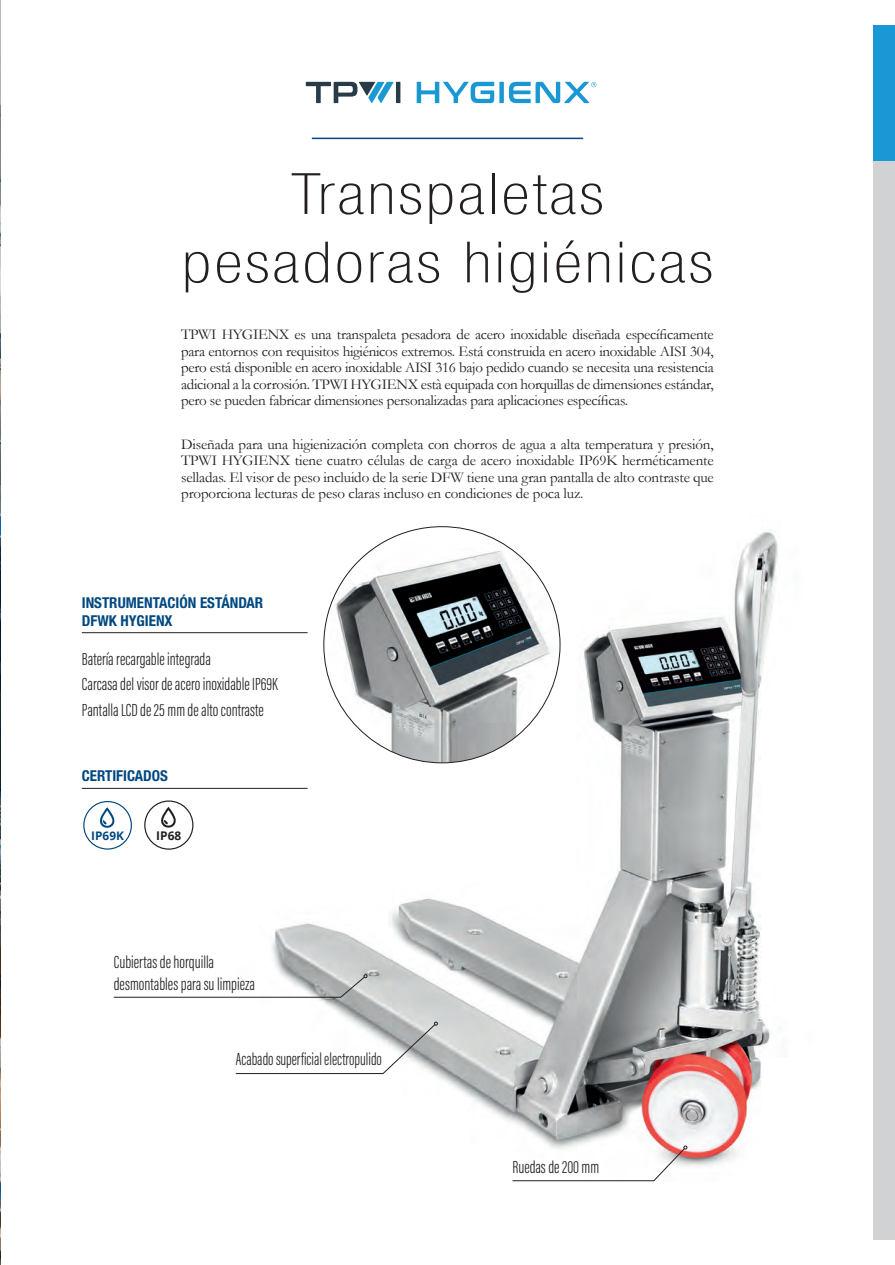
<style>
.page{position:relative;width:895px;height:1265px;background:#fff}
.page>*{position:absolute;margin:0;border:0;box-sizing:border-box;transform-origin:0 0}
.t1{font:100 condensed 57px/68.4px "Helvetica Neue LT Std";letter-spacing:.05em;color:#231f20;text-align:center;scale:1.19 1}
.t2{font:300 18px/25.7px "Acumin Pro Extra Cond";color:#231f20}
.t3{font:300 18px "Acumin Pro Extra Cond";color:#231f20;scale:.96 1}
.t4{font:15px/16.5px "Garamond";letter-spacing:-.015em;color:#231f20;text-align:justify}
.t5{font:700 condensed 15px/18px "Helvetica Neue LT Std";color:#004881}
.t6{font:700 12px "Open Sans";color:#231f20}
.t7{font:700 11.85px "Open Sans";color:#004881}
</style>
<div class="page">
<img style="left:208px;top:530px;width:570px;height:637px">
<svg style="left:323px;top:526px;width:237px;height:237px"></svg>
<img style="left:0;top:0;width:1px;height:1264px">
<hr style="left:312px;top:138px;width:270px;height:1px;background:#004881">
<svg style="left:113px;top:974px;width:254px;height:23px"></svg>
<svg style="left:511px;top:1145px;width:176px;height:36px"></svg>
<svg style="left:235px;top:1021px;width:203px;height:53px"></svg>
<div style="left:144px;top:800px;width:49px;height:49px;border:1px solid #231f20;border-radius:50%"></div>
<svg style="left:161px;top:807px;width:15px;height:21px"></svg>
<div style="left:83px;top:801px;width:49px;height:48px;border:1px solid #004881;border-radius:50%"></div>
<svg style="left:100px;top:807px;width:15px;height:21px"></svg>
<svg style="left:306px;top:82px;width:87px;height:21px"></svg>
<hr style="left:396px;top:82px;width:4px;height:21px;background:#283b46">
<svg style="left:416px;top:82px;width:78px;height:21px"></svg>
<div style="left:499px;top:82px;width:5px;height:21px;background:#1a98d4"></div>
<svg style="left:509px;top:82px;width:87px;height:21px"></svg>
<hr style="left:82px;top:632px;width:225px;height:1px;background:#231f20">
<hr style="left:82px;top:788px;width:225px;height:1px;background:#231f20">
<div style="left:873px;top:160px;width:21px;height:1079px;background:#d1d2d4"></div>
<div style="left:873px;top:25px;width:21px;height:136px;background:#1a98d6"></div>
<h1 class="t1" style="left:182px;top:159px;width:447px">Transpaletas pesadoras higiénicas</h1>
<p class="t4" style="left:181px;top:326px;width:534px">TPWI HYGIENX es una transpaleta pesadora de acero inoxidable diseñada específicamente para entornos con requisitos higiénicos extremos. Está construida en acero inoxidable AISI 304, pero está disponible en acero inoxidable AISI 316 bajo pedido cuando se necesita una resistencia adicional a la corrosión. TPWI HYGIENX està equipada con horquillas de dimensiones estándar, pero se pueden fabricar dimensiones personalizadas para aplicaciones específicas.</p>
<p class="t4" style="left:181px;top:435px;width:534px">Diseñada para una higienización completa con chorros de agua a alta temperatura y presión, TPWI HYGIENX tiene cuatro células de carga de acero inoxidable IP69K herméticamente selladas. El visor de peso incluido de la serie DFW tiene una gran pantalla de alto contraste que proporciona lecturas de peso claras incluso en condiciones de poca luz.</p>
<p class="t5" style="left:82px;top:593px;width:183px">INSTRUMENTACIÓN ESTÁNDAR<br>DFWK HYGIENX</p>
<p class="t2" style="left:82px;top:646px;width:197px">Batería recargable integrada<br>Carcasa del visor de acero inoxidable IP69K<br>Pantalla LCD de 25 mm de alto contraste</p>
<p class="t5" style="left:82px;top:766px;width:88px">CERTIFICADOS</p>
<p class="t7" style="left:91px;top:827px;width:34px">IP69K</p>
<p class="t6" style="left:156px;top:827px;width:27px">IP68</p>
<p class="t2" style="left:114px;top:951px;width:143px;line-height:21.6px">Cubiertas de horquilla desmontables para su limpieza</p>
<p class="t3" style="left:236px;top:1048px;width:154px">Acabado superficial electropulido</p>
<p class="t2" style="left:512px;top:1154px;width:88px">Ruedas de 200 mm</p>
</div>
